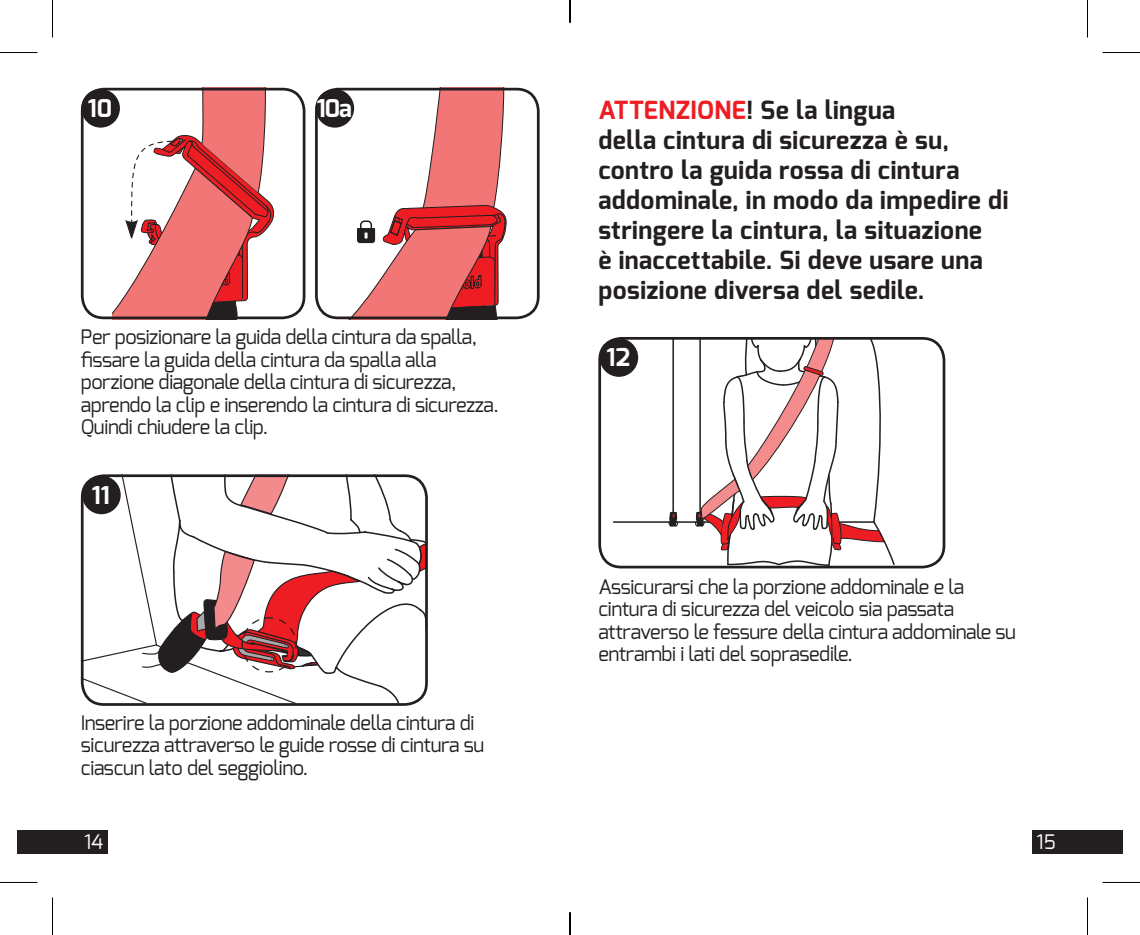
<style>
.page{position:relative;width:1140px;height:935px;background:#fff}
.page>*{position:absolute;margin:0;border:0;box-sizing:border-box;transform-origin:0 0}
.t1{font:700 25px/30px "Exo";letter-spacing:.02em;color:#231f20}
.t2{font:700 24.5px "Exo";color:#fff}
.t3{font:20px/22.5px "Exo";letter-spacing:-.02em;color:#231f20}
.t4{font:20px "Exo";color:#fff}
.s1{color:#ee1d23}
</style>
<div class="page">
<div style="left:1033px;top:829px;width:90px;height:24px;background:#231f20"></div>
<div style="left:17px;top:829px;width:90px;height:24px;background:#231f20"></div>
<hr style="left:672px;top:337px;width:2px;height:175px;background:#231f20">
<hr style="left:613px;top:521px;width:110px;height:1px;background:#231f20">
<div style="left:670px;top:511px;width:6px;height:8px;border:2px solid #231f20"></div>
<svg style="left:668px;top:512px;width:10px;height:15px"></svg>
<svg style="left:695px;top:341px;width:200px;height:223px"></svg>
<div style="left:598px;top:337px;width:347px;height:231px;border:3px solid #231f20;border-radius:22px"></div>
<div style="left:599px;top:338px;width:39px;height:39px;background:#231f20;border-radius:50%"></div>
<svg style="left:81px;top:476px;width:346px;height:228px"></svg>
<div style="left:81px;top:474px;width:347px;height:231px;border:3px solid #231f20;border-radius:22px"></div>
<div style="left:82px;top:475px;width:39px;height:39px;background:#231f20;border-radius:50%"></div>
<svg style="left:113px;top:92px;width:162px;height:223px"></svg>
<div style="left:81px;top:88px;width:224px;height:231px;border:3px solid #231f20;border-radius:22px"></div>
<div style="left:81px;top:89px;width:39px;height:39px;background:#231f20;border-radius:50%"></div>
<svg style="left:344px;top:92px;width:163px;height:223px"></svg>
<div style="left:315px;top:88px;width:224px;height:231px;border:3px solid #231f20;border-radius:22px"></div>
<div style="left:315px;top:89px;width:39px;height:39px;background:#231f20;border-radius:50%"></div>
<hr style="left:0;top:52px;width:38px;height:1px;background:#000">
<hr style="left:1102px;top:52px;width:38px;height:1px;background:#000">
<hr style="left:0;top:881px;width:38px;height:1px;background:#000">
<hr style="left:1102px;top:881px;width:38px;height:1px;background:#000">
<hr style="left:52px;top:0;width:1px;height:38px;background:#000">
<hr style="left:52px;top:897px;width:1px;height:37px;background:#000">
<hr style="left:1087px;top:0;width:1px;height:38px;background:#000">
<hr style="left:1087px;top:897px;width:1px;height:37px;background:#000">
<svg style="left:569px;top:0;width:1px;height:23px"></svg>
<svg style="left:569px;top:912px;width:1px;height:22px"></svg>
<p class="t2" style="left:88px;top:92px;width:26px">10</p>
<p class="t2" style="left:317px;top:92px;width:36px">10a</p>
<p class="t3" style="left:81px;top:325px;width:420px">Per posizionare la guida della cintura da spalla, fissare la guida della cintura da spalla alla porzione diagonale della cintura di sicurezza, aprendo la clip e inserendo la cintura di sicurezza.<br>Quindi chiudere la clip.</p>
<p class="t2" style="left:92px;top:479px;width:20px">11</p>
<p class="t3" style="left:81px;top:710px;width:405px">Inserire la porzione addominale della cintura di sicurezza attraverso le guide rosse di cintura su ciascun lato del seggiolino.</p>
<p class="t1" style="left:598px;top:95px;width:411px"><span class="s1">ATTENZIONE</span>! Se la lingua<br>della cintura di sicurezza è su, contro la guida rossa di cintura addominale, in modo da impedire di stringere la cintura, la situazione<br>è inaccettabile. Si deve usare una posizione diversa del sedile.</p>
<p class="t2" style="left:606px;top:341px;width:25px">12</p>
<p class="t3" style="left:598px;top:575px;width:419px">Assicurarsi che la porzione addominale e la cintura di sicurezza del veicolo sia passata attraverso le fessure della cintura addominale su entrambi i lati del soprasedile.</p>
<p class="t4" style="left:84px;top:828px;width:21px">14</p>
<p class="t4" style="left:1036px;top:828px;width:21px">15</p>
</div>
